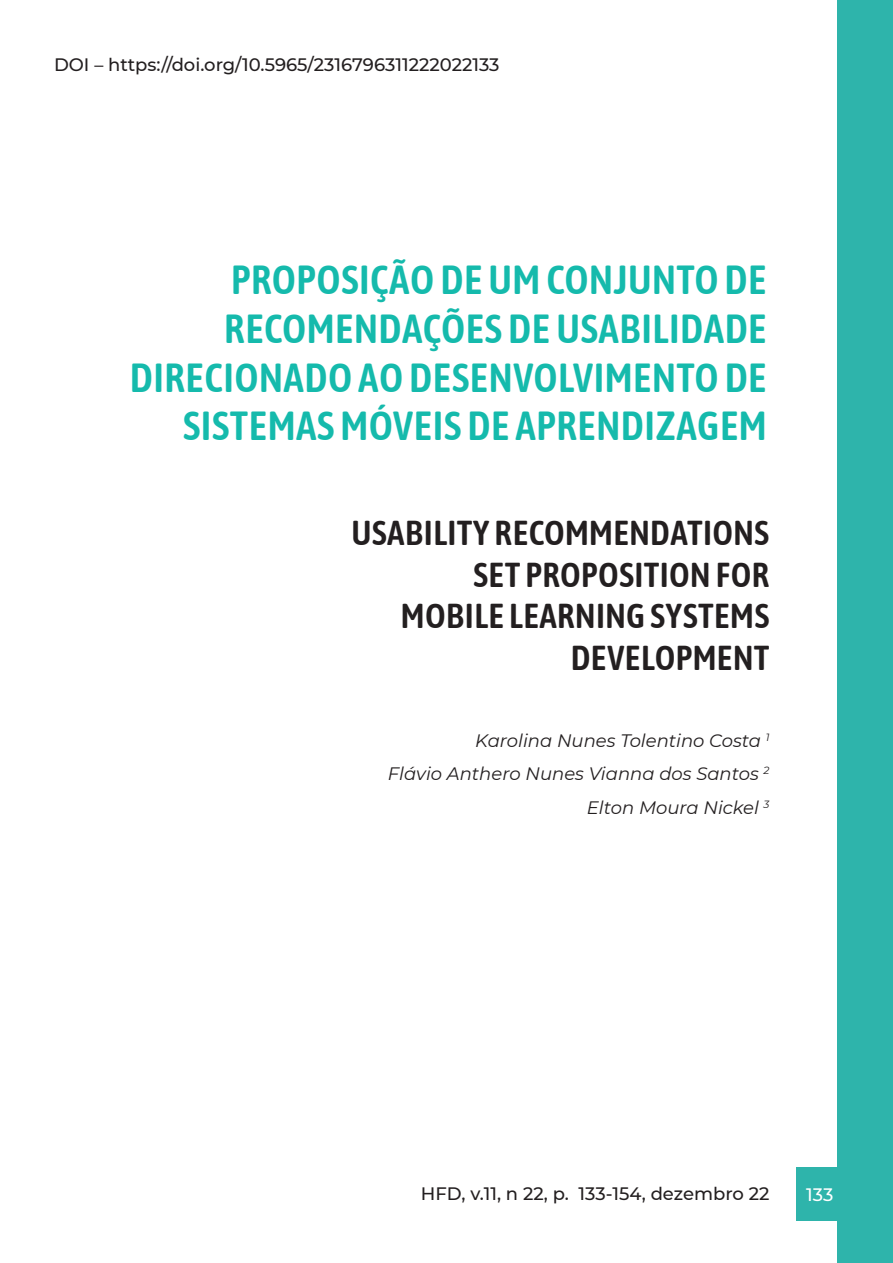
<style>
.page{position:relative;width:893px;height:1263px;background:#fff}
.page>*{position:absolute;margin:0;border:0;box-sizing:border-box;transform-origin:0 0}
.t1{font:600 40.5px/48.6px "Asap Condensed";letter-spacing:.01em;color:#15baac;text-align:right}
.t2{font:600 34.5px "Asap Condensed";letter-spacing:.01em;color:#231f20}
.Texto{font:500 18px "Montserrat";color:#231f20}
.Texto-2{font:italic 18px "Montserrat";color:#231f20}
.Texto-3{font:500 18px "Montserrat";color:#fff}
</style>
<div class="page">
<div style="left:837px;top:0;width:56px;height:1263px;background:#2eb4ab"></div>
<div style="left:796px;top:1167px;width:68px;height:54px;background:#2eb4ab"></div>
<p class="Texto" style="left:54px;top:52px;width:447px">DOI – https://doi.org/10.5965/2316796311222022133</p>
<p class="t1" style="left:130px;top:254px;width:639px">PROPOSIÇÃO DE UM CONJUNTO DE<br>RECOMENDAÇÕES DE USABILIDADE<br>DIRECIONADO AO DESENVOLVIMENTO DE<br>SISTEMAS MÓVEIS DE APRENDIZAGEM</p>
<p class="t2" style="left:351px;top:509px;width:419px">USABILITY RECOMMENDATIONS</p>
<p class="t2" style="left:473px;top:550px;width:298px">SET PROPOSITION FOR</p>
<p class="t2" style="left:401px;top:592px;width:370px">MOBILE LEARNING SYSTEMS</p>
<p class="t2" style="left:571px;top:633px;width:200px">DEVELOPMENT</p>
<p class="Texto-2" style="left:475px;top:728px;width:296px">Karolina Nunes Tolentino Costa <sup>1</sup></p>
<p class="Texto-2" style="left:388px;top:761px;width:383px">Flávio Anthero Nunes Vianna dos Santos <sup>2</sup></p>
<p class="Texto-2" style="left:587px;top:795px;width:184px">Elton Moura Nickel <sup>3</sup></p>
<p class="Texto" style="left:421px;top:1181px;width:350px">HFD, v.11, n 22, p. 133-154, dezembro 22</p>
<p class="Texto-3" style="left:806px;top:1182px;width:29px">133</p>
</div>
